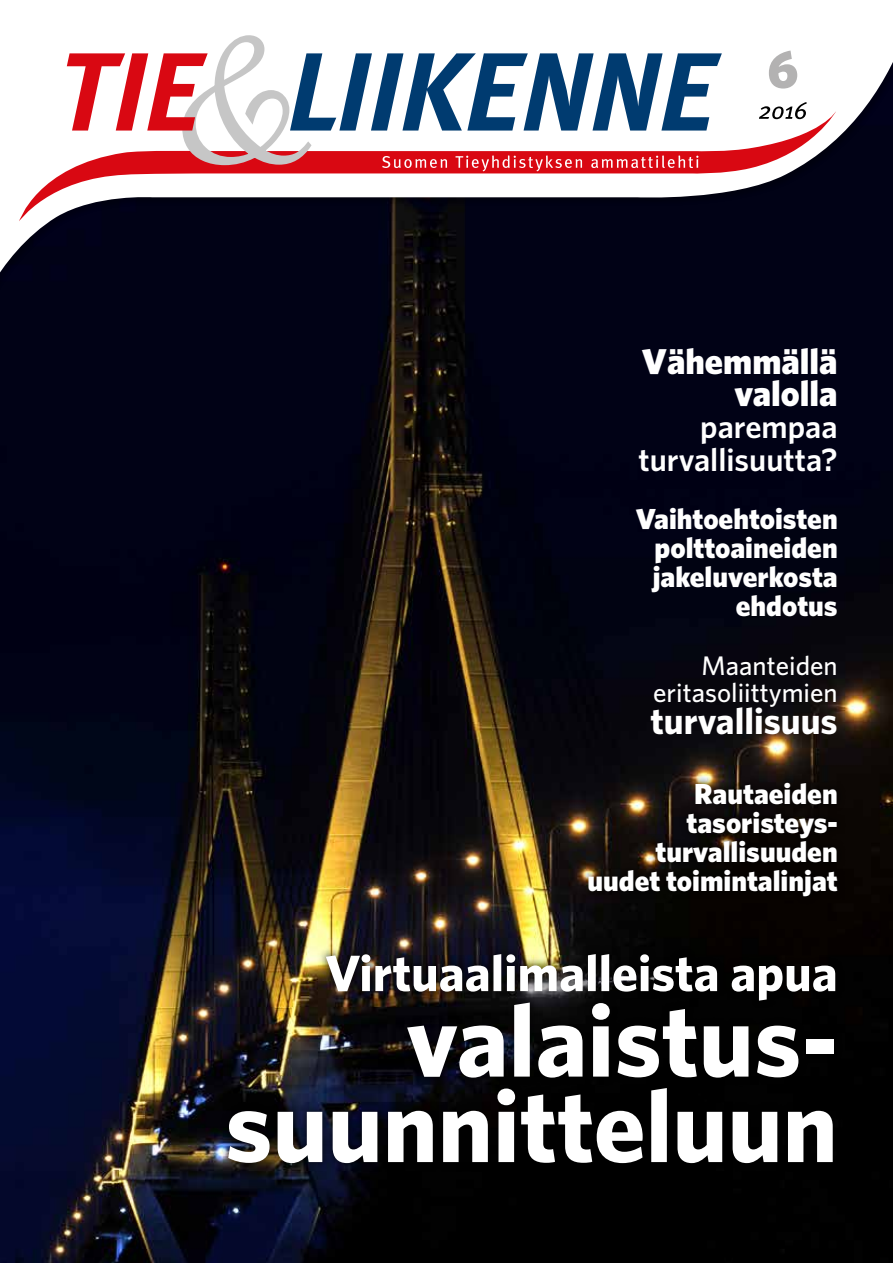
<style>
.page{position:relative;width:893px;height:1263px;background:#fff}
.page>*{position:absolute;margin:0;border:0;box-sizing:border-box;transform-origin:0 0}
.t1{font:700 102.6px/85.5px "Whitney";color:#fff;text-align:right}
.t2{font:900 54px "Whitney";color:#b3b2b2}
.t3{font:700 51.3px "Whitney";color:#fff}
.t4{font:700 36.9px "Whitney";color:#fff}
.t5{font:900 36px/32.2px "Whitney";color:#fff;text-align:right}
.t6{font:600 32.25px/32.2px "Whitney";color:#fff;text-align:right}
.t7{font:900 29.1px/29px "Whitney";color:#fff;text-align:right}
.t8{font:500 26.85px/26.8px "Whitney";color:#fff;text-align:right}
</style>
<div class="page">
<img style="left:0;top:321px;width:893px;height:942px">
<svg style="left:0;top:62px;width:893px;height:259px;background:#232333"></svg>
<svg style="left:19px;top:110px;width:818px;height:111px"></svg>
<svg style="left:67px;top:35px;width:655px;height:136px"></svg>
<svg style="left:759px;top:102px;width:48px;height:17px"></svg>
<div style="left:220px;top:945px;width:624px;height:227px;background:#000;opacity:.75"></div>
<div style="left:579px;top:774px;width:267px;height:131px;background:#000;opacity:.75"></div>
<h2 class="t2" style="left:767px;top:36px;width:33px">6</h2>
<p class="t5" style="left:642px;top:344px;width:197px">Vähemmällä valolla</p>
<p class="t6" style="left:638px;top:410px;width:201px">parempaa turvallisuutta?</p>
<p class="t7" style="left:636px;top:503px;width:204px">Vaihtoehtoisten polttoaineiden jakeluverkosta ehdotus</p>
<p class="t8" style="left:653px;top:651px;width:186px">Maanteiden eritasoliittymien</p>
<p class="t4" style="left:650px;top:698px;width:189px">turvallisuus</p>
<p class="t7" style="left:587px;top:778px;width:252px">Rautaeiden tasoristeys&shy;turvallisuuden uudet toimintalinjat</p>
<h3 class="t3" style="left:325px;top:942px;width:514px">Virtuaalimalleista apua</h3>
<h1 class="t1" style="left:225px;top:995px;width:614px">valaistus&shy;suunnitteluun</h1>
</div>
